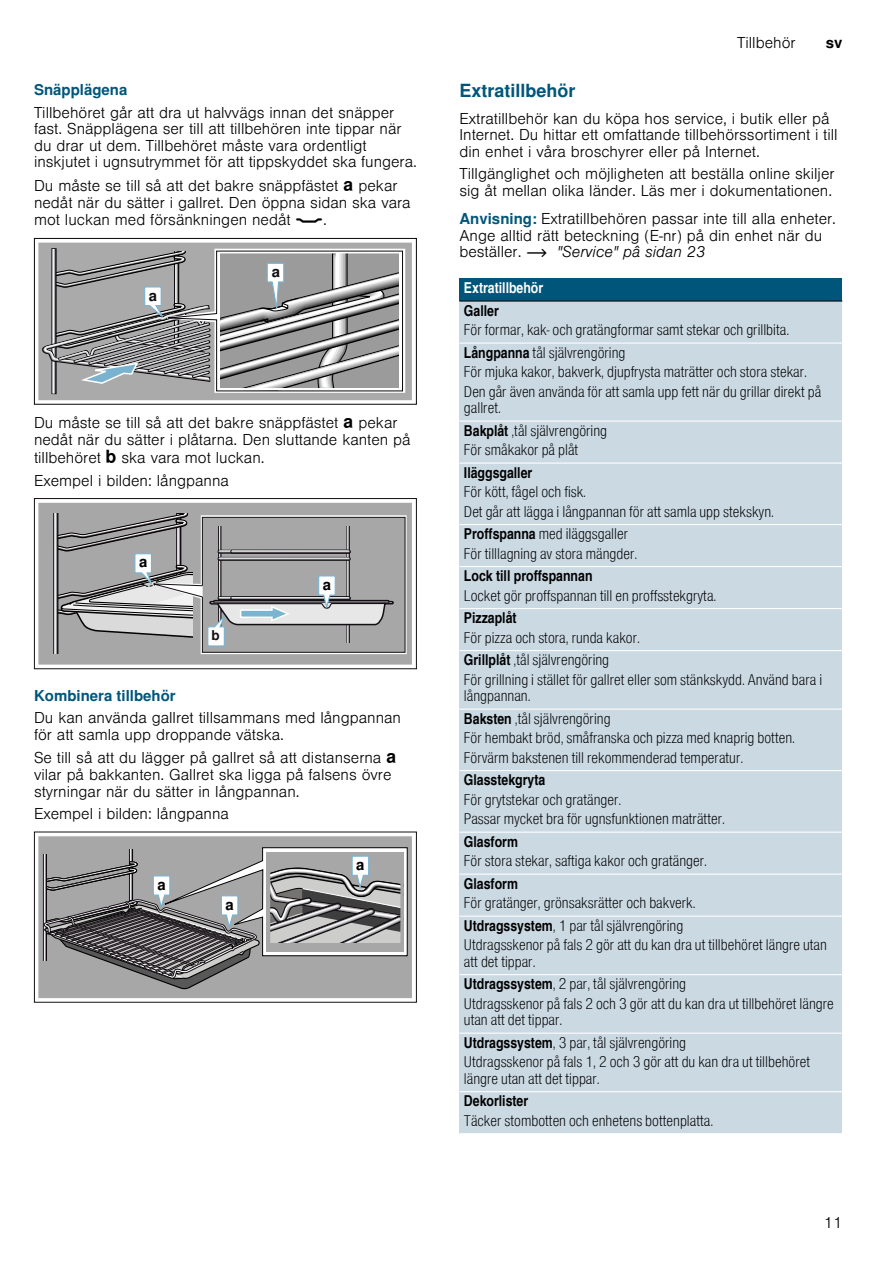
<style>
.page{position:relative;width:893px;height:1263px;background:#fff}
.page>*{position:absolute;margin:0;border:0;box-sizing:border-box;transform-origin:0 0}
.t1{font:700 18px "Nimbus San L";color:#00567a}
.t2{font:15px/19.5px "Nimbus San L Lig Con";color:#000}
.t3{font:300 15px/16.5px "Nimbus San L";color:#000}
.t4{font:15px "Nimbus San L Bol Con";color:#000}
.t5{font:700 15px "Nimbus San L";color:#00567a}
.t6{font:15px "Nimbus San L Bol Con";color:#fff}
.t7{font:700 15px "Nimbus San L";color:#000}
.s1{font-family:"BSH Symb PH6";font-weight:400;font-size:16.5px}
.s2{font-family:"BSH Symb PH1";font-weight:400;font-size:16.5px}
.s3{font-weight:700;color:#00567a}
.s4{font-family:"BSH Symb PH1";font-weight:400}
.s5{font-style:italic}
.s6{font-family:"Nimbus San L Bol Con"}
</style>
<div class="page">
<svg style="left:38px;top:242px;width:374px;height:159px;background:#b6b6b6"></svg>
<div style="left:34px;top:238px;width:383px;height:167px;border:1px solid #0a060a"></div>
<svg style="left:38px;top:502px;width:374px;height:163px;background:#aeaeae"></svg>
<div style="left:34px;top:498px;width:383px;height:171px;border:1px solid #140f14"></div>
<div style="left:51px;top:654px;width:10px;height:5px;background:#a7a7a7"></div>
<div style="left:50px;top:508px;width:140px;height:5px;background:#a7a7a7"></div>
<div style="left:38px;top:836px;width:374px;height:162px;background:#a7a7a7"></div>
<div style="left:34px;top:832px;width:383px;height:170px;border:1px solid #140f14"></div>
<div style="left:126px;top:841px;width:10px;height:7px;background:#a7a7a7"></div>
<div style="left:40px;top:846px;width:10px;height:7px;background:#a7a7a7"></div>
<div style="left:40px;top:961px;width:10px;height:8px;background:#a7a7a7"></div>
<div style="left:459px;top:279px;width:383px;height:22px;background:#00567a"></div>
<div style="left:459px;top:301px;width:383px;height:42px;background:#cbd9e3"></div>
<div style="left:459px;top:343px;width:383px;height:78px;background:#cbd9e3"></div>
<div style="left:459px;top:421px;width:383px;height:42px;background:#cbd9e3"></div>
<div style="left:459px;top:463px;width:383px;height:62px;background:#cbd9e3"></div>
<div style="left:459px;top:525px;width:383px;height:42px;background:#cbd9e3"></div>
<div style="left:459px;top:567px;width:383px;height:42px;background:#cbd9e3"></div>
<div style="left:459px;top:609px;width:383px;height:42px;background:#cbd9e3"></div>
<div style="left:459px;top:651px;width:383px;height:58px;background:#cbd9e3"></div>
<div style="left:459px;top:709px;width:383px;height:62px;background:#cbd9e3"></div>
<div style="left:459px;top:771px;width:383px;height:61px;background:#cbd9e3"></div>
<div style="left:459px;top:832px;width:383px;height:42px;background:#cbd9e3"></div>
<div style="left:459px;top:874px;width:383px;height:42px;background:#cbd9e3"></div>
<div style="left:459px;top:916px;width:383px;height:59px;background:#cbd9e3"></div>
<div style="left:459px;top:975px;width:383px;height:58px;background:#cbd9e3"></div>
<div style="left:459px;top:1033px;width:383px;height:59px;background:#cbd9e3"></div>
<div style="left:459px;top:1092px;width:383px;height:42px;background:#cbd9e3"></div>
<hr style="left:459px;top:301px;width:383px;height:1px;background:#000">
<hr style="left:459px;top:342px;width:383px;height:2px;background:#fff">
<hr style="left:459px;top:420px;width:383px;height:2px;background:#fff">
<hr style="left:459px;top:462px;width:383px;height:2px;background:#fff">
<hr style="left:459px;top:524px;width:383px;height:1px;background:#fff">
<hr style="left:459px;top:566px;width:383px;height:1px;background:#fff">
<hr style="left:459px;top:608px;width:383px;height:1px;background:#fff">
<hr style="left:459px;top:650px;width:383px;height:1px;background:#fff">
<hr style="left:459px;top:708px;width:383px;height:2px;background:#fff">
<hr style="left:459px;top:770px;width:383px;height:1px;background:#fff">
<hr style="left:459px;top:831px;width:383px;height:2px;background:#fff">
<hr style="left:459px;top:873px;width:383px;height:2px;background:#fff">
<hr style="left:459px;top:915px;width:383px;height:2px;background:#fff">
<hr style="left:459px;top:974px;width:383px;height:1px;background:#fff">
<hr style="left:459px;top:1032px;width:383px;height:2px;background:#fff">
<hr style="left:459px;top:1091px;width:383px;height:1px;background:#fff">
<hr style="left:459px;top:1133px;width:383px;height:1px;background:#fff">
<svg style="left:40px;top:245px;width:365px;height:151px;background:#9f9fa0"></svg>
<svg style="left:52px;top:509px;width:354px;height:145px;background:#a1a2a2"></svg>
<svg style="left:41px;top:847px;width:367px;height:142px;background:#939393"></svg>
<p class="t5" style="left:34px;top:80px;width:95px">Snäpplägena</p>
<p class="t3" style="left:34px;top:103px;width:384px">Tillbehöret går att dra ut halvvägs innan det snäpper fast. Snäpplägena ser till att tillbehören inte tippar när du drar ut dem. Tillbehöret måste vara ordentligt inskjutet i ugnsutrymmet för att tippskyddet ska fungera.</p>
<p class="t3" style="left:34px;top:175px;width:378px;line-height:17.2px">Du måste se till så att det bakre snäppfästet <span class="s1">‚</span> pekar nedåt när du sätter i gallret. Den öppna sidan ska vara mot luckan med försänkningen nedåt <span class="s2">¾</span>.</p>
<p class="t3" style="left:34px;top:413px;width:378px;line-height:17.2px">Du måste se till så att det bakre snäppfästet <span class="s1">‚</span> pekar nedåt när du sätter i plåtarna. Den sluttande kanten på tillbehöret <span class="s1">ƒ</span> ska vara mot luckan.</p>
<p class="t3" style="left:34px;top:471px;width:196px">Exempel i bilden: långpanna</p>
<p class="t5" style="left:34px;top:686px;width:143px">Kombinera tillbehör</p>
<p class="t3" style="left:34px;top:708px;width:368px">Du kan använda gallret tillsammans med långpannan för att samla upp droppande vätska.</p>
<p class="t3" style="left:34px;top:748px;width:364px">Se till så att du lägger på gallret så att distanserna <span class="s1">‚ </span>vilar på bakkanten. Gallret ska ligga på falsens övre styrningar när du sätter in långpannan.</p>
<p class="t3" style="left:34px;top:804px;width:196px">Exempel i bilden: långpanna</p>
<p class="t3" style="left:737px;top:33px;width:60px">Tillbehör</p>
<p class="t7" style="left:825px;top:34px;width:18px">sv</p>
<p class="t1" style="left:459px;top:79px;width:118px">Extratillbehör</p>
<p class="t3" style="left:459px;top:109px;width:379px">Extratillbehör kan du köpa hos service, i butik eller på<br>Internet. Du hittar ett omfattande tillbehörssortiment i till din enhet i våra broschyrer eller på Internet.</p>
<p class="t3" style="left:459px;top:164px;width:376px">Tillgänglighet och möjligheten att beställa online skiljer sig åt mellan olika länder. Läs mer i dokumentationen.</p>
<p class="t3" style="left:459px;top:209px;width:378px"><span class="s3">Anvisning:</span> Extratillbehören passar inte till alla enheter.<br>Ange alltid rätt beteckning (E-nr) på din enhet när du beställer. <span class="s4">~</span> <span class="s5">"Service" pâ sidan 23</span></p>
<p class="t6" style="left:464px;top:278px;width:81px">Extratillbehör</p>
<p class="t4" style="left:464px;top:301px;width:36px">Galler</p>
<p class="t2" style="left:464px;top:318px;width:327px;line-height:22.5px">För formar, kak- och gratängformar samt stekar och grillbita.<br><span class="s6">Långpanna</span> tål självrengöring</p>
<p class="t2" style="left:464px;top:361px;width:359px">För mjuka kakor, bakverk, djupfrysta maträtter och stora stekar.<br>Den går även använda för att samla upp fett när du grillar direkt på</p>
<p class="t2" style="left:464px;top:396px;width:145px;line-height:22.5px">gallret.<br><span class="s6">Bakplåt</span> ,tål självrengöring</p>
<p class="t2" style="left:464px;top:439px;width:116px">För småkakor på plåt</p>
<p class="t4" style="left:464px;top:463px;width:70px">Iläggsgaller</p>
<p class="t2" style="left:464px;top:481px;width:311px">För kött, fågel och fisk.<br>Det går att lägga i långpannan för att samla upp stekskyn.</p>
<p class="t2" style="left:464px;top:523px;width:175px"><span class="s6">Proffspanna</span> med iläggsgaller<br>För tilllagning av stora mängder.</p>
<p class="t4" style="left:464px;top:566px;width:130px">Lock till proffspannan</p>
<p class="t2" style="left:464px;top:585px;width:254px">Locket gör proffspannan till en proffsstekgryta.</p>
<p class="t4" style="left:464px;top:608px;width:54px">Pizzaplåt</p>
<p class="t2" style="left:464px;top:625px;width:177px;line-height:22.5px">För pizza och stora, runda kakor.<br><span class="s6">Grillplåt</span> ,tål självrengöring</p>
<p class="t2" style="left:464px;top:670px;width:360px;line-height:16.5px">För grillning i stället för gallret eller som stänkskydd. Använd bara i långpannan.</p>
<p class="t2" style="left:464px;top:708px;width:333px"><span class="s6">Baksten</span> ,tål självrengöring<br>För hembakt bröd, småfranska och pizza med knaprig botten.<br>Förvärm bakstenen till rekommenderad temperatur.</p>
<p class="t4" style="left:464px;top:770px;width:83px">Glasstekgryta</p>
<p class="t2" style="left:464px;top:789px;width:262px">För grytstekar och gratänger.<br>Passar mycket bra för ugnsfunktionen maträtter.</p>
<p class="t4" style="left:464px;top:832px;width:55px">Glasform</p>
<p class="t2" style="left:464px;top:850px;width:244px">För stora stekar, saftiga kakor och gratänger.</p>
<p class="t4" style="left:464px;top:874px;width:55px">Glasform</p>
<p class="t2" style="left:464px;top:891px;width:233px;line-height:22.5px">För gratänger, grönsaksrätter och bakverk.<br><span class="s6">Utdragssystem</span>, 1 par tål självrengöring</p>
<p class="t2" style="left:464px;top:936px;width:364px;line-height:16.5px">Utdragsskenor på fals 2 gör att du kan dra ut tillbehöret längre utan att det tippar.</p>
<p class="t2" style="left:464px;top:973px;width:371px"><span class="s6">Utdragssystem</span>, 2 par, tål självrengöring<br>Utdragsskenor på fals 2 och 3 gör att du kan dra ut tillbehöret längre</p>
<p class="t2" style="left:464px;top:1008px;width:224px;line-height:22.5px">utan att det tippar.<br><span class="s6">Utdragssystem</span>, 3 par, tål självrengöring</p>
<p class="t2" style="left:464px;top:1053px;width:348px;line-height:16.5px">Utdragsskenor på fals 1, 2 och 3 gör att du kan dra ut tillbehöret längre utan att det tippar.</p>
<p class="t4" style="left:464px;top:1091px;width:66px">Dekorlister</p>
<p class="t2" style="left:464px;top:1110px;width:251px">Täcker stombotten och enhetens bottenplatta.</p>
<p class="t3" style="left:824px;top:1213px;width:20px">11</p>
</div>
